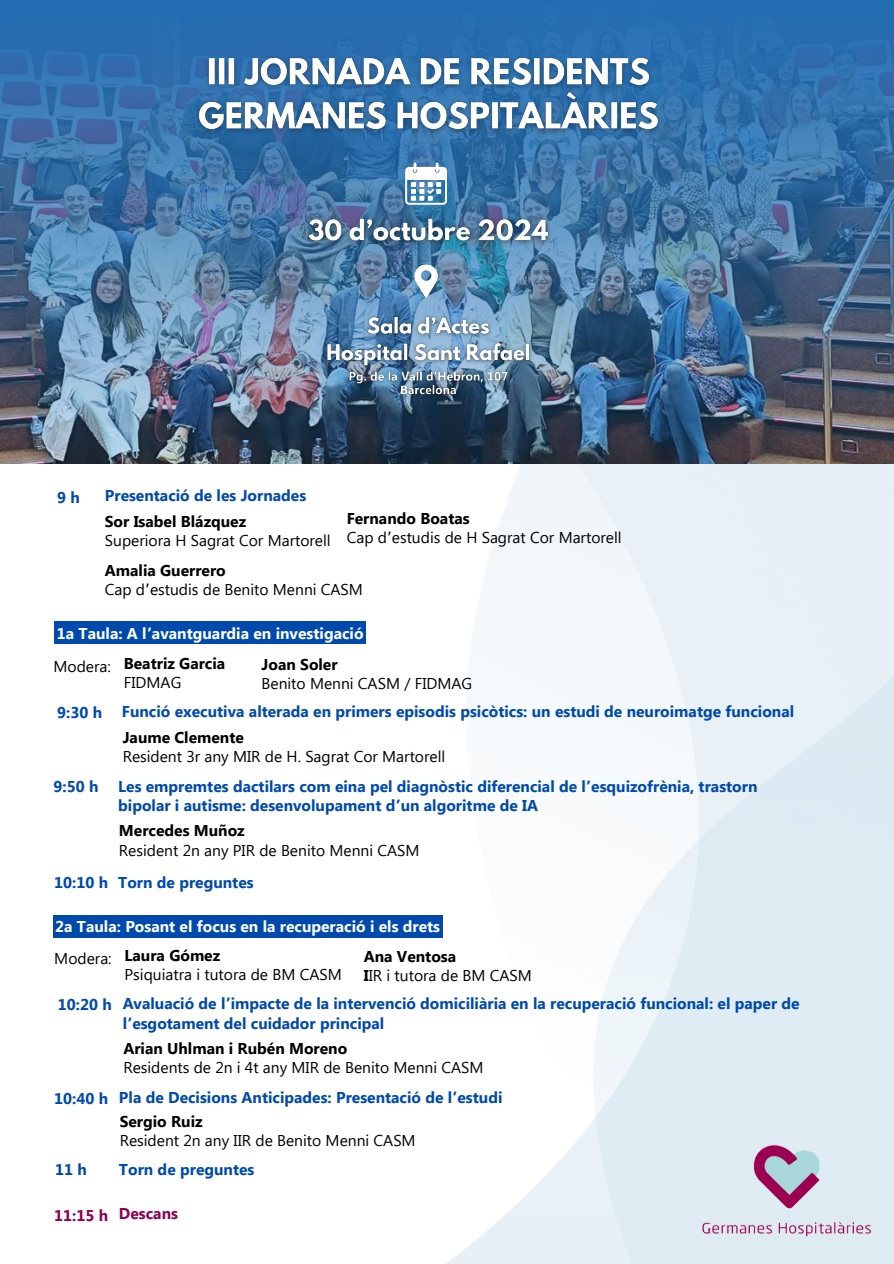
<style>
.page{position:relative;width:894px;height:1264px;background:#fff}
.page>*{position:absolute;margin:0;border:0;box-sizing:border-box;transform-origin:0 0}
.t1{font:700 15.6px/19.2px "Segoe UI";color:#004aad}
.t2{font:15.6px/19.2px "Segoe UI";color:#000}
.t3{font:700 15.6px "Segoe UI";color:#fff}
.t4{font:700 15.6px/19.2px "Segoe UI";color:#000}
.t5{font:700 15.6px "Segoe UI";color:#8c0052}
.s1{font-weight:700}
.s2{font-family:"Noto Sans Gurmukhi"}
.s3{font-weight:400}
</style>
<div class="page">
<img style="left:416px;top:463px;width:477px;height:800px">
<img style="left:0;top:0;width:893px;height:463px">
<div style="left:53px;top:915px;width:389px;height:22px;background:#004aad"></div>
<div style="left:55px;top:621px;width:310px;height:23px;background:#004aad"></div>
<img style="left:189px;top:50px;width:478px;height:90px">
<svg style="left:405px;top:163px;width:41px;height:41px"></svg>
<svg style="left:414px;top:264px;width:23px;height:34px"></svg>
<img style="left:297px;top:208px;width:262px;height:45px">
<img style="left:319px;top:308px;width:219px;height:95px">
<img style="left:697px;top:1141px;width:179px;height:99px">
<p class="t1" style="left:57px;top:487px;width:24px">9 h</p>
<p class="t1" style="left:105px;top:485px;width:203px">Presentació de les Jornades</p>
<p class="t2" style="left:346px;top:508px;width:276px"><span class="s1">Fernando Boatas<br></span>Cap d<span class="s2">’</span>estudis de H Sagrat Cor Martorell</p>
<p class="t2" style="left:105px;top:511px;width:227px"><span class="s1">Sor Isabel Blázquez<br></span>Superiora H Sagrat Cor Martorell</p>
<h3 class="t2" style="left:105px;top:560px;width:259px"><span class="s1">Amalia Guerrero<br></span>Cap d<span class="s2">’</span>estudis de Benito Menni CASM</h3>
<h4 class="t3" style="left:57px;top:622px;width:308px">1a Taula: A l<span class="s2">’</span>avantguardia en investigació</h4>
<p class="t2" style="left:54px;top:655px;width:59px">Modera:</p>
<h3 class="t1" style="left:57px;top:702px;width:46px">9:30 h</h3>
<h4 class="t4" style="left:124px;top:653px;width:103px">Beatriz Garcia<br><span class="s3">FIDMAG</span></h4>
<h4 class="t2" style="left:261px;top:654px;width:212px"><span class="s1">Joan Soler<br></span>Benito Menni CASM / FIDMAG</h4>
<h4 class="t1" style="left:122px;top:701px;width:673px">Funció executiva alterada en primers episodis psicòtics: un estudi de neuroimatge funcional</h4>
<p class="t2" style="left:123px;top:726px;width:324px"><span class="s1">Jaume Clemente<br></span>Resident 3r any MIR de H. Sagrat Cor Martorell</p>
<h4 class="t1" style="left:54px;top:776px;width:46px">9:50 h</h4>
<h4 class="t1" style="left:118px;top:775px;width:640px">Les empremtes dactilars com eina pel diagnòstic diferencial de l<span class="s2">’</span>esquizofrènia, trastorn bipolar i autisme: desenvolupament d<span class="s2">’</span>un algoritme de IA</h4>
<h4 class="t2" style="left:119px;top:820px;width:302px"><span class="s1">Mercedes Muñoz<br></span>Resident 2n any PIR de Benito Menni CASM</h4>
<h3 class="t1" style="left:54px;top:872px;width:55px">10:10 h</h3>
<h3 class="t1" style="left:118px;top:871px;width:137px">Torn de preguntes</h3>
<h3 class="t3" style="left:55px;top:915px;width:386px">2a Taula: Posant el focus en la recuperació i els drets</h3>
<h4 class="t2" style="left:124px;top:945px;width:218px"><span class="s1">Laura Gómez<br></span>Psiquiatra i tutora de BM CASM</h4>
<h3 class="t2" style="left:364px;top:945px;width:169px"><span class="s1">Ana Ventosa<br>I</span>IR i tutora de BM CASM</h3>
<h3 class="t1" style="left:123px;top:993px;width:678px">Avaluació de l<span class="s2">’</span>impacte de la intervenció domiciliària en la recuperació funcional: el paper de l<span class="s2">’</span>esgotament del cuidador principal</h3>
<p class="t2" style="left:123px;top:1037px;width:361px"><span class="s1">Arian Uhlman i Rubén Moreno<br></span>Residents de 2n i 4t any MIR de Benito Menni CASM</p>
<h4 class="t1" style="left:54px;top:1087px;width:55px">10:40 h</h4>
<h4 class="t1" style="left:119px;top:1086px;width:385px">Pla de Decisions Anticipades: Presentació de l<span class="s2">’</span>estudi</h4>
<h4 class="t2" style="left:120px;top:1110px;width:297px"><span class="s1">Sergio Ruiz<br></span>Resident 2n any IIR de Benito Menni CASM</h4>
<h3 class="t1" style="left:55px;top:1159px;width:33px">11 h</h3>
<h3 class="t1" style="left:119px;top:1158px;width:137px">Torn de preguntes</h3>
<h4 class="t2" style="left:54px;top:947px;width:59px">Modera:</h4>
<h3 class="t1" style="left:58px;top:993px;width:55px">10:20 h</h3>
<h3 class="t5" style="left:54px;top:1204px;width:55px">11:15 h</h3>
<h3 class="t5" style="left:119px;top:1202px;width:61px">Descans</h3>
</div>
